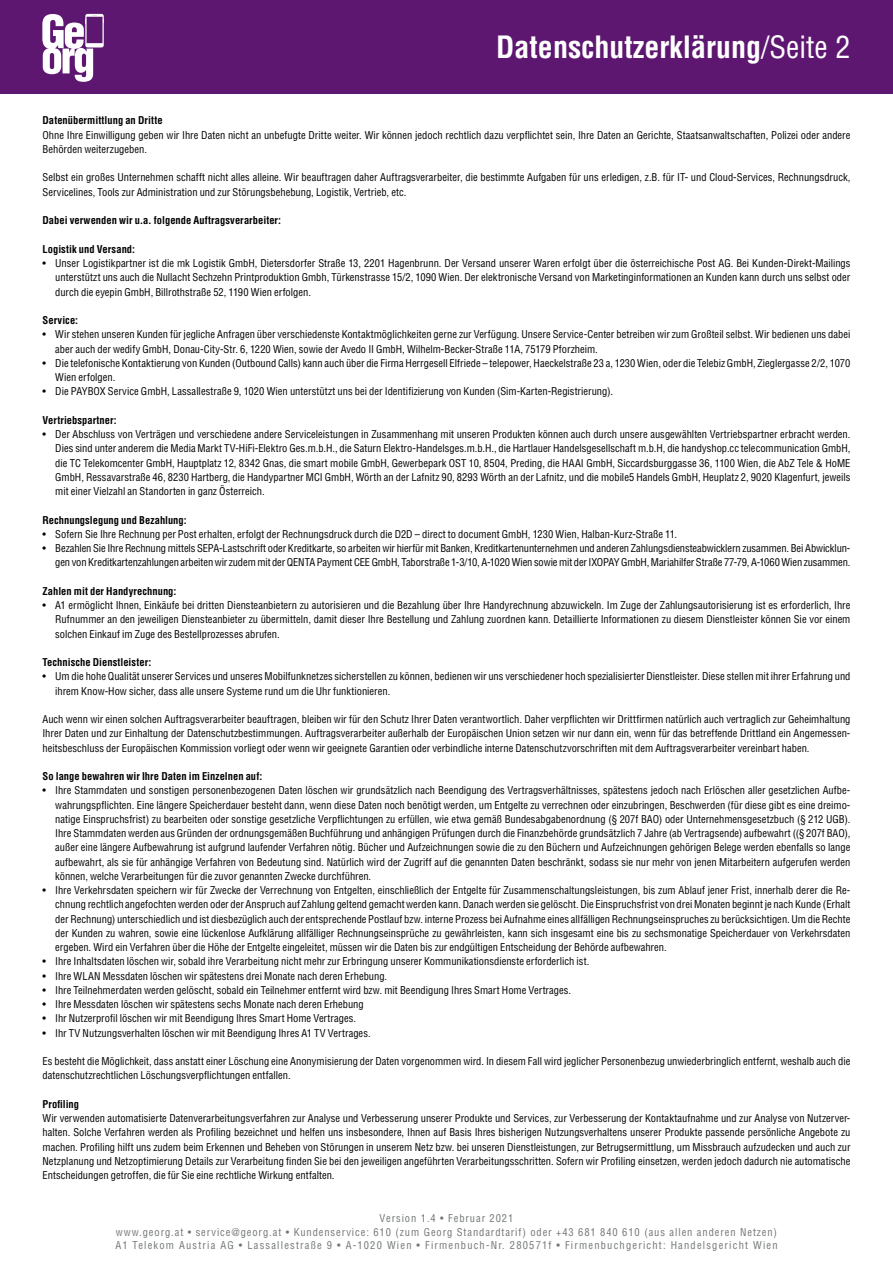
<style>
.page{position:relative;width:893px;height:1263px;background:#fff}
.page>*{position:absolute;margin:0;border:0;box-sizing:border-box;transform-origin:0 0}
.t1{font:700 condensed 30px "Helvetica LT Pro";color:#fff}
.Copy_Punkte{font:condensed 10.5px/14.2px "Helvetica LT Pro";color:#000;text-align:justify}
.Copy_Regular{font:condensed 10.5px/14.2px "Helvetica LT Pro";color:#000}
.Copy_Regular-2{font:700 condensed 10.5px "Helvetica LT Pro";letter-spacing:.005em;color:#000}
.t2{font:condensed 10.5px/13.5px "Helvetica LT Pro";letter-spacing:.115em;color:#727676}
.t3{font:condensed 10.5px "Helvetica LT Pro";letter-spacing:.085em;color:#727676}
.s1{font-weight:400}
</style>
<div class="page">
<div style="left:0;top:0;width:893px;height:94px;background:#5e1771"></div>
<svg style="left:42px;top:14px;width:62px;height:68px"></svg>
<p class="t1" style="left:496px;top:27px;width:356px">Datenschutzerklärung<span class="s1">/Seite 2</span></p>
<p class="Copy_Regular-2" style="left:43px;top:114px;width:122px">Datenübermittlung an Dritte</p>
<p class="Copy_Regular" style="left:43px;top:128px;width:809px">Ohne Ihre Einwilligung geben wir Ihre Daten nicht an unbefugte Dritte weiter. Wir können jedoch rechtlich dazu verpflichtet sein, Ihre Daten an Gerichte, Staatsanwaltschaften, Polizei oder andere<br>Behörden weiterzugeben.</p>
<p class="Copy_Regular" style="left:43px;top:170px;width:809px">Selbst ein großes Unternehmen schafft nicht alles alleine. Wir beauftragen daher Auftragsverarbeiter, die bestimmte Aufgaben für uns erledigen, z.B. für IT- und Cloud-Services, Rechnungsdruck,<br>Servicelines, Tools zur Administration und zur Störungsbehebung, Logistik, Vertrieb, etc.</p>
<p class="Copy_Regular-2" style="left:43px;top:213px;width:240px">Dabei verwenden wir u.a. folgende Auftragsverarbeiter:</p>
<p class="Copy_Regular-2" style="left:43px;top:242px;width:94px">Logistik und Versand:</p>
<p class="Copy_Punkte" style="left:55px;top:256px;width:797px;text-indent:-13px">• Unser Logistikpartner ist die mk Logistik GmbH, Dietersdorfer Straße 13, 2201 Hagenbrunn. Der Versand unserer Waren erfolgt über die österreichische Post AG. Bei Kunden-Direkt-Mailings unterstützt uns auch die Nullacht Sechzehn Printproduktion Gmbh, Türkenstrasse 15/2, 1090 Wien. Der elektronische Versand von Marketinginformationen an Kunden kann durch uns selbst oder durch die eyepin GmbH, Billrothstraße 52, 1190 Wien erfolgen.</p>
<p class="Copy_Regular-2" style="left:43px;top:313px;width:37px">Service:</p>
<p class="Copy_Punkte" style="left:55px;top:327px;width:797px;text-indent:-13px">• Wir stehen unseren Kunden für jegliche Anfragen über verschiedenste Kontaktmöglichkeiten gerne zur Verfügung. Unsere Service-Center betreiben wir zum Großteil selbst. Wir bedienen uns dabei aber auch der wedify GmbH, Donau-City-Str. 6, 1220 Wien, sowie der Avedo II GmbH, Wilhelm-Becker-Straße 11A, 75179 Pforzheim.</p>
<p class="Copy_Punkte" style="left:55px;top:356px;width:797px;text-indent:-13px">• Die telefonische Kontaktierung von Kunden (Outbound Calls) kann auch über die Firma Herrgesell Elfriede – telepower, Haeckelstraße 23 a, 1230 Wien, oder die Telebiz GmbH, Zieglergasse 2/2, 1070<br>Wien erfolgen.</p>
<p class="Copy_Punkte" style="left:43px;top:384px;width:572px">• Die PAYBOX Service GmbH, Lassallestraße 9, 1020 Wien unterstützt uns bei der Identifizierung von Kunden (Sim-Karten-Registrierung).</p>
<p class="Copy_Regular-2" style="left:43px;top:413px;width:76px">Vertriebspartner:</p>
<p class="Copy_Punkte" style="left:55px;top:427px;width:797px;text-indent:-13px">• Der Abschluss von Verträgen und verschiedene andere Serviceleistungen in Zusammenhang mit unseren Produkten können auch durch unsere ausgewählten Vertriebspartner erbracht werden.<br>Dies sind unter anderem die Media Markt TV-HiFi-Elektro Ges.m.b.H., die Saturn Elektro-Handelsges.m.b.H., die Hartlauer Handelsgesellschaft m.b.H, die handyshop.cc telecommunication GmbH, die TC Telekomcenter GmbH, Hauptplatz 12, 8342 Gnas, die smart mobile GmbH, Gewerbepark OST 10, 8504, Preding, die HAAI GmbH, Siccardsburggasse 36, 1100 Wien, die AbZ Tele &amp; HoME GmbH, Ressavarstraße 46, 8230 Hartberg, die Handypartner MCI GmbH, Wörth an der Lafnitz 90, 8293 Wörth an der Lafnitz, und die mobile5 Handels GmbH, Heuplatz 2, 9020 Klagenfurt, jeweils mit einer Vielzahl an Standorten in ganz Österreich.</p>
<p class="Copy_Regular-2" style="left:43px;top:513px;width:146px">Rechnungslegung und Bezahlung:</p>
<p class="Copy_Punkte" style="left:43px;top:527px;width:636px">• Sofern Sie Ihre Rechnung per Post erhalten, erfolgt der Rechnungsdruck durch die D2D – direct to document GmbH, 1230 Wien, Halban-Kurz-Straße 11.</p>
<p class="Copy_Punkte" style="left:43px;top:541px;width:809px;text-align:right">• Bezahlen Sie Ihre Rechnung mittels SEPA-Lastschrift oder Kreditkarte, so arbeiten wir hierfür mit Banken, Kreditkartenunternehmen und anderen Zahlungsdiensteabwicklern zusammen. Bei Abwicklun&shy;gen von Kreditkartenzahlungen arbeiten wir zudem mit der QENTA Payment CEE GmbH, Taborstraße 1-3/10, A-1020 Wien sowie mit der IXOPAY GmbH, Mariahilfer Straße 77-79, A-1060 Wien zusammen.</p>
<p class="Copy_Regular-2" style="left:43px;top:584px;width:135px">Zahlen mit der Handyrechnung:</p>
<p class="Copy_Punkte" style="left:55px;top:598px;width:797px;text-indent:-13px">• A1 ermöglicht Ihnen, Einkäufe bei dritten Diensteanbietern zu autorisieren und die Bezahlung über Ihre Handyrechnung abzuwickeln. Im Zuge der Zahlungsautorisierung ist es erforderlich, Ihre Rufnummer an den jeweiligen Diensteanbieter zu übermitteln, damit dieser Ihre Bestellung und Zahlung zuordnen kann. Detaillierte Informationen zu diesem Dienstleister können Sie vor einem solchen Einkauf im Zuge des Bestellprozesses abrufen.</p>
<p class="Copy_Regular-2" style="left:43px;top:655px;width:110px">Technische Dienstleister:</p>
<p class="Copy_Punkte" style="left:55px;top:669px;width:797px;text-indent:-13px">• Um die hohe Qualität unserer Services und unseres Mobilfunknetzes sicherstellen zu können, bedienen wir uns verschiedener hoch spezialisierter Dienstleister. Diese stellen mit ihrer Erfahrung und ihrem Know-How sicher, dass alle unsere Systeme rund um die Uhr funktionieren.</p>
<p class="Copy_Regular" style="left:43px;top:712px;width:809px;text-align:justify">Auch wenn wir einen solchen Auftragsverarbeiter beauftragen, bleiben wir für den Schutz Ihrer Daten verantwortlich. Daher verpflichten wir Drittfirmen natürlich auch vertraglich zur Geheimhaltung Ihrer Daten und zur Einhaltung der Datenschutzbestimmungen. Auftragsverarbeiter außerhalb der Europäischen Union setzen wir nur dann ein, wenn für das betreffende Drittland ein Angemessen&shy;heitsbeschluss der Europäischen Kommission vorliegt oder wenn wir geeignete Garantien oder verbindliche interne Datenschutzvorschriften mit dem Auftragsverarbeiter vereinbart haben.</p>
<p class="Copy_Regular-2" style="left:43px;top:769px;width:221px">So lange bewahren wir Ihre Daten im Einzelnen auf:</p>
<p class="Copy_Punkte" style="left:55px;top:783px;width:797px;text-indent:-13px">• Ihre Stammdaten und sonstigen personenbezogenen Daten löschen wir grundsätzlich nach Beendigung des Vertragsverhältnisses, spätestens jedoch nach Erlöschen aller gesetzlichen Aufbe&shy;wahrungspflichten. Eine längere Speicherdauer besteht dann, wenn diese Daten noch benötigt werden, um Entgelte zu verrechnen oder einzubringen, Beschwerden (für diese gibt es eine dreimo&shy;natige Einspruchsfrist) zu bearbeiten oder sonstige gesetzliche Verpflichtungen zu erfüllen, wie etwa gemäß Bundesabgabenordnung (§ 207f BAO) oder Unternehmensgesetzbuch (§ 212 UGB).<br>Ihre Stammdaten werden aus Gründen der ordnungsgemäßen Buchführung und anhängigen Prüfungen durch die Finanzbehörde grundsätzlich 7 Jahre (ab Vertragsende) aufbewahrt ((§ 207f BAO), außer eine längere Aufbewahrung ist aufgrund laufender Verfahren nötig. Bücher und Aufzeichnungen sowie die zu den Büchern und Aufzeichnungen gehörigen Belege werden ebenfalls so lange aufbewahrt, als sie für anhängige Verfahren von Bedeutung sind. Natürlich wird der Zugriff auf die genannten Daten beschränkt, sodass sie nur mehr von jenen Mitarbeitern aufgerufen werden können, welche Verarbeitungen für die zuvor genannten Zwecke durchführen.</p>
<p class="Copy_Punkte" style="left:55px;top:883px;width:797px;text-indent:-13px">• Ihre Verkehrsdaten speichern wir für Zwecke der Verrechnung von Entgelten, einschließlich der Entgelte für Zusammenschaltungsleistungen, bis zum Ablauf jener Frist, innerhalb derer die Re&shy;chnung rechtlich angefochten werden oder der Anspruch auf Zahlung geltend gemacht werden kann. Danach werden sie gelöscht. Die Einspruchsfrist von drei Monaten beginnt je nach Kunde (Erhalt der Rechnung) unterschiedlich und ist diesbezüglich auch der entsprechende Postlauf bzw. interne Prozess bei Aufnahme eines allfälligen Rechnungseinspruches zu berücksichtigen. Um die Rechte der Kunden zu wahren, sowie eine lückenlose Aufklärung allfälliger Rechnungseinsprüche zu gewährleisten, kann sich insgesamt eine bis zu sechsmonatige Speicherdauer von Verkehrsdaten ergeben. Wird ein Verfahren über die Höhe der Entgelte eingeleitet, müssen wir die Daten bis zur endgültigen Entscheidung der Behörde aufbewahren.</p>
<p class="Copy_Punkte" style="left:43px;top:954px;width:548px">• Ihre Inhaltsdaten löschen wir, sobald ihre Verarbeitung nicht mehr zur Erbringung unserer Kommunikationsdienste erforderlich ist.</p>
<p class="Copy_Punkte" style="left:43px;top:968px;width:346px">• Ihre WLAN Messdaten löschen wir spätestens drei Monate nach deren Erhebung.</p>
<p class="Copy_Punkte" style="left:43px;top:983px;width:530px">• Ihre Teilnehmerdaten werden gelöscht, sobald ein Teilnehmer entfernt wird bzw. mit Beendigung Ihres Smart Home Vertrages.</p>
<p class="Copy_Punkte" style="left:43px;top:997px;width:323px">• Ihre Messdaten löschen wir spätestens sechs Monate nach deren Erhebung</p>
<p class="Copy_Punkte" style="left:43px;top:1011px;width:315px">• Ihr Nutzerprofil löschen wir mit Beendigung Ihres Smart Home Vertrages.</p>
<p class="Copy_Punkte" style="left:43px;top:1025px;width:330px">• Ihr TV Nutzungsverhalten löschen wir mit Beendigung Ihres A1 TV Vertrages.</p>
<p class="Copy_Regular" style="left:43px;top:1054px;width:809px">Es besteht die Möglichkeit, dass anstatt einer Löschung eine Anonymisierung der Daten vorgenommen wird. In diesem Fall wird jeglicher Personenbezug unwiederbringlich entfernt, weshalb auch die datenschutzrechtlichen Löschungsverpflichtungen entfallen.</p>
<p class="Copy_Regular-2" style="left:43px;top:1097px;width:38px">Profiling</p>
<p class="Copy_Regular" style="left:43px;top:1111px;width:809px;text-align:justify">Wir verwenden automatisierte Datenverarbeitungsverfahren zur Analyse und Verbesserung unserer Produkte und Services, zur Verbesserung der Kontaktaufnahme und zur Analyse von Nutzerver&shy;halten. Solche Verfahren werden als Profiling bezeichnet und helfen uns insbesondere, Ihnen auf Basis Ihres bisherigen Nutzungsverhaltens unserer Produkte passende persönliche Angebote zu machen. Profiling hilft uns zudem beim Erkennen und Beheben von Störungen in unserem Netz bzw. bei unseren Dienstleistungen, zur Betrugsermittlung, um Missbrauch aufzudecken und auch zur Netzplanung und Netzoptimierung Details zur Verarbeitung finden Sie bei den jeweiligen angeführten Verarbeitungsschritten. Sofern wir Profiling einsetzen, werden jedoch dadurch nie automatische Entscheidungen getroffen, die für Sie eine rechtliche Wirkung entfalten.</p>
<p class="t3" style="left:380px;top:1211px;width:135px">Version 1.4 • Februar 2021</p>
<p class="t2" style="left:115px;top:1225px;width:664px">www.georg.at • service@georg.at • Kundenservice: 610 (zum Georg Standardtarif) oder +43 681 840 610 (aus allen anderen Netzen)<br>A1 Telekom Austria AG • Lassallestraße 9 • A-1020 Wien • Firmenbuch-Nr. 280571f • Firmenbuchgericht: Handelsgericht Wien</p>
</div>
